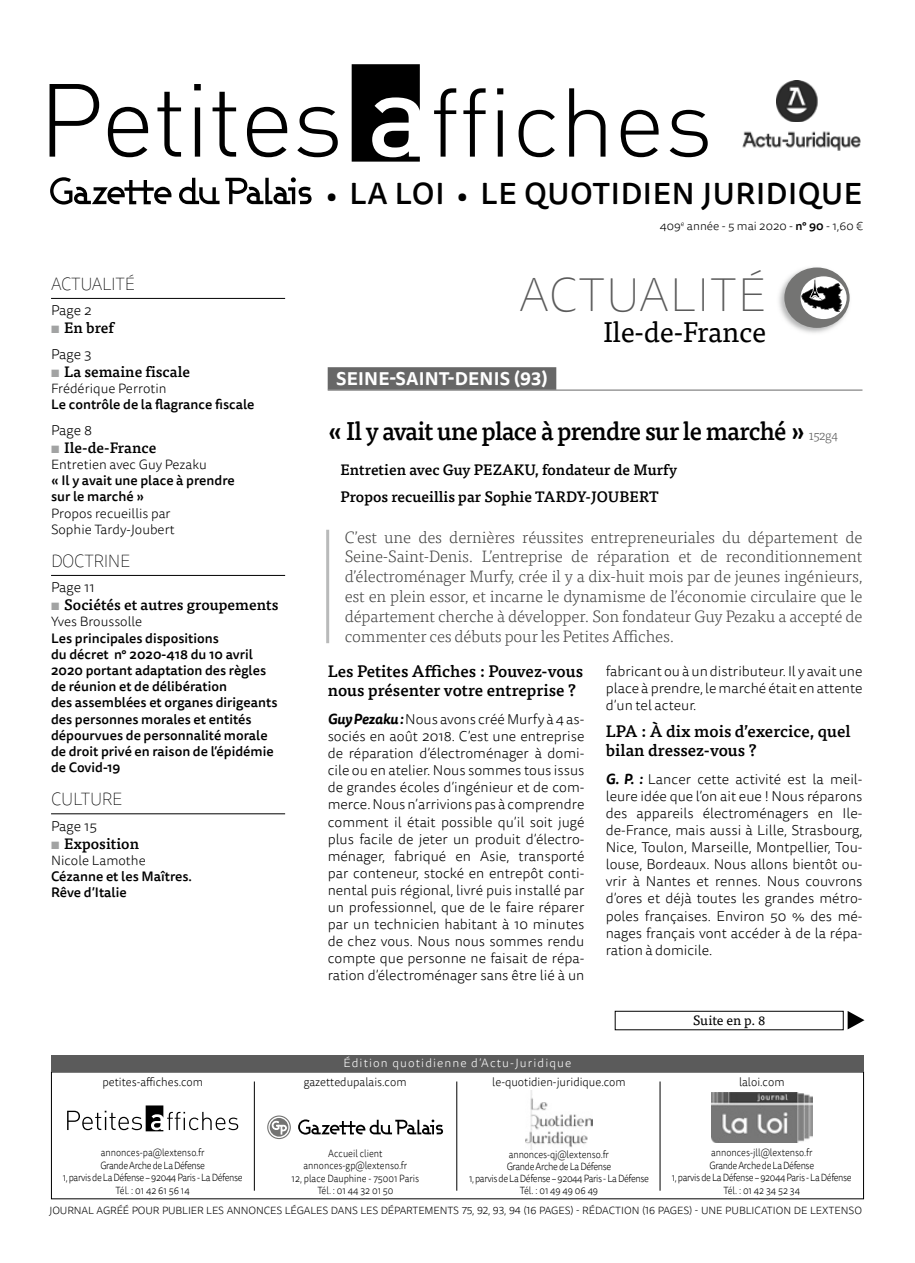
<style>
.page{position:relative;width:915px;height:1263px;background:#fff}
.page>*{position:absolute;margin:0;border:0;box-sizing:border-box;transform-origin:0 0}
.t1{font:100 48px "Tisa Sans OT";letter-spacing:.01em;color:#5b5b5b}
.t2{font:500 30px "Tisa Sans OT";letter-spacing:.02em;color:#000}
.t3{font:28.5px "Tisa OT";letter-spacing:-.01em;color:#000}
.t4{font:500 25.5px "Tisa OT";letter-spacing:-.03em;color:#000;scale:.95 1}
.t5{font:100 18px "Tisa Sans OT";letter-spacing:-.02em;color:#000;scale:.95 1}
.t6{font:700 18px "Tisa Sans OT";letter-spacing:.01em;color:#fff}
.t7{font:300 16.5px/19.8px "Tisa OT";letter-spacing:-.01em;color:#444443;text-align:justify}
.t8{font:500 16.5px/18.8px "Tisa OT";color:#000}
.t9{font:500 15px/26.5px "Tisa OT";color:#000}
.t10{font:300 14.25px/17.1px "Tisa Sans OT";color:#000;text-align:justify}
.t11{font:500 13.5px/16.2px "Tisa Sans OT";color:#000}
.t12{font:300 13.5px/16.2px "Tisa Sans OT";color:#000}
.t13{font:13.5px "Tisa OT";color:#000}
.t14{font:300 12px "Tisa Sans OT";color:#000;scale:.95 1}
.t15{font:300 12px "Tisa Sans OT";letter-spacing:.09em;color:#fff}
.t16{font:300 12px "Tisa Sans OT";color:#000}
.t17{font:300 10.5px/12.6px "Tisa Sans OT";letter-spacing:-.04em;color:#000;text-align:center;scale:.88 1}
.t18{font:300 10.5px "Tisa Sans OT";letter-spacing:-.01em;color:#000}
.t19{font:300 10.5px/12.6px "Tisa Sans OT";letter-spacing:-.01em;color:#000;text-align:center;scale:.88 1}
.s1{font-weight:700;color:#a2a3a3}
.s2{font-size:27px}
.s3{font-weight:500}
.s4{font-weight:300;font-size:13.5px;color:#5b5b5b}
.s5{font-weight:700;font-style:italic}
</style>
<div class="page">
<img style="left:525px;top:1090px;width:67px;height:60px">
<svg style="left:67px;top:1105px;width:171px;height:26px"></svg>
<img style="left:711px;top:1092px;width:101px;height:50px">
<hr style="left:659px;top:1081px;width:1px;height:110px;background:#000">
<hr style="left:456px;top:1081px;width:1px;height:110px;background:#000">
<hr style="left:254px;top:1081px;width:1px;height:110px;background:#000">
<svg style="left:269px;top:1118px;width:19px;height:18px"></svg>
<svg style="left:298px;top:1119px;width:145px;height:15px"></svg>
<svg style="left:271px;top:1121px;width:16px;height:13px"></svg>
<div style="left:267px;top:1115px;width:24px;height:24px;border:1px solid #747473;border-radius:50%"></div>
<div style="left:51px;top:1055px;width:812px;height:16px;background:#5b5b5b"></div>
<svg style="left:50px;top:84px;width:49px;height:73px"></svg>
<svg style="left:108px;top:107px;width:40px;height:50px"></svg>
<svg style="left:157px;top:92px;width:24px;height:65px"></svg>
<svg style="left:194px;top:84px;width:7px;height:73px"></svg>
<svg style="left:212px;top:92px;width:24px;height:65px"></svg>
<svg style="left:247px;top:107px;width:40px;height:50px"></svg>
<svg style="left:297px;top:107px;width:40px;height:50px"></svg>
<svg style="left:351px;top:64px;width:68px;height:98px"></svg>
<svg style="left:434px;top:88px;width:22px;height:69px"></svg>
<svg style="left:463px;top:88px;width:22px;height:69px"></svg>
<svg style="left:497px;top:88px;width:6px;height:69px"></svg>
<svg style="left:518px;top:110px;width:36px;height:47px"></svg>
<svg style="left:569px;top:88px;width:36px;height:69px"></svg>
<svg style="left:620px;top:110px;width:38px;height:47px"></svg>
<svg style="left:669px;top:110px;width:38px;height:47px"></svg>
<svg style="left:50px;top:177px;width:121px;height:28px"></svg>
<svg style="left:179px;top:178px;width:40px;height:26px"></svg>
<svg style="left:225px;top:177px;width:86px;height:27px"></svg>
<img style="left:776px;top:80px;width:42px;height:42px">
<img style="left:742px;top:131px;width:118px;height:20px">
<div style="left:614px;top:1011px;width:229px;height:19px;border:1px solid #000"></div>
<svg style="left:847px;top:1011px;width:17px;height:18px"></svg>
<hr style="left:51px;top:298px;width:234px;height:1px;background:#000">
<hr style="left:51px;top:575px;width:234px;height:1px;background:#000">
<hr style="left:51px;top:813px;width:234px;height:1px;background:#000">
<img style="left:779px;top:268px;width:71px;height:65px">
<div style="left:784px;top:267px;width:65px;height:61px;background:#747473;border-radius:50%"></div>
<div style="left:800px;top:276px;width:46px;height:43px;background:#fff;border-radius:50%"></div>
<svg style="left:801px;top:278px;width:41px;height:34px"></svg>
<hr style="left:326px;top:530px;width:3px;height:113px;background:#b9baba">
<div style="left:327px;top:367px;width:229px;height:23px;background:#676767"></div>
<hr style="left:327px;top:390px;width:535px;height:1px;background:#676767">
<p class="t5" style="left:51px;top:273px;width:63px">ACTUALITÉ</p>
<p class="t10" style="left:51px;top:303px;width:42px">Page 2</p>
<p class="t9" style="left:51px;top:315px;width:64px"><span class="s1">▪</span> En bref</p>
<p class="t10" style="left:51px;top:346px;width:42px">Page 3</p>
<p class="t9" style="left:51px;top:358px;width:140px"><span class="s1">▪</span> La semaine fiscale</p>
<p class="t12" style="left:51px;top:381px;width:117px">Frédérique Perrotin</p>
<p class="t11" style="left:51px;top:397px;width:205px">Le contrôle de la flagrance fiscale</p>
<p class="t10" style="left:51px;top:422px;width:42px">Page 8</p>
<p class="t9" style="left:51px;top:434px;width:107px"><span class="s1">▪</span> Ile-de-France</p>
<p class="t12" style="left:51px;top:457px;width:157px">Entretien avec Guy Pezaku</p>
<p class="t11" style="left:51px;top:473px;width:185px">« Il y avait une place à prendre sur le marché »</p>
<p class="t12" style="left:51px;top:506px;width:125px">Propos recueillis par<br>Sophie Tardy-Joubert</p>
<p class="t5" style="left:51px;top:550px;width:85px">DOCTRI NE</p>
<p class="t10" style="left:51px;top:579px;width:45px">Page 11</p>
<p class="t9" style="left:51px;top:592px;width:229px"><span class="s1">▪</span> Sociétés et autres groupements</p>
<p class="t12" style="left:51px;top:614px;width:93px">Yves Broussolle</p>
<p class="t11" style="left:51px;top:630px;width:228px">Les principales dispositions<br>du décret n° 2020-418 du 10 avril<br>2020 portant adaptation des règles de réunion et de délibération<br>des assemblées et organes dirigeants des personnes morales et entités dépourvues de personnalité morale de droit privé en raison de l’épidémie de Covid-19</p>
<p class="t5" style="left:51px;top:788px;width:12px">CULTU</p>
<p class="t5" style="left:102px;top:788px;width:23px">RE</p>
<p class="t10" style="left:51px;top:818px;width:47px">Page 15</p>
<p class="t9" style="left:51px;top:830px;width:89px"><span class="s1">▪</span> Exposition</p>
<p class="t12" style="left:51px;top:853px;width:96px">Nicole Lamothe</p>
<p class="t11" style="left:51px;top:869px;width:142px">Cézanne et les Maîtres.<br>Rêve d’Italie</p>
<p class="t14" style="left:102px;top:1075px;width:107px">petites-affiches.com</p>
<h2 class="t2" style="left:326px;top:175px;width:537px"><span class="s2">•</span> LA LOI <span class="s2">•</span> LE QUOTIDIEN JURIDIQUE</h2>
<p class="t16" style="left:659px;top:219px;width:204px">409<sup>e</sup> année - 5 mai 2020 - <span class="s3">n° 90</span> - 1,60 €</p>
<h1 class="t1" style="left:519px;top:267px;width:248px">ACTUALITÉ</h1>
<h3 class="t3" style="left:603px;top:315px;width:164px">Ile-de-France</h3>
<p class="t6" style="left:336px;top:368px;width:213px">SEINE-SAINT-DENIS (93)</p>
<h3 class="t4" style="left:327px;top:415px;width:538px">« Il y avait une place à prendre sur le marché » <span class="s4">152g4</span></h3>
<p class="t9" style="left:340px;top:457px;width:338px">Entretien avec Guy PEZAKU, fondateur de Murfy<br>Propos recueillis par Sophie TARDY-JOUBERT</p>
<p class="t7" style="left:344px;top:527px;width:519px">C’est une des dernières réussites entrepreneuriales du département de Seine-Saint-Denis. L’entreprise de réparation et de reconditionnement d’électroménager Murfy, crée il y a dix-huit mois par de jeunes ingénieurs, est en plein essor, et incarne le dynamisme de l’économie circulaire que le département cherche à développer. Son fondateur Guy Pezaku a accepté de commenter ces débuts pour les Petites Affiches.</p>
<p class="t8" style="left:327px;top:663px;width:257px">Les Petites Affiches : Pouvez-vous nous présenter votre entreprise ?</p>
<p class="t10" style="left:327px;top:711px;width:258px"><span class="s5">Guy Pezaku :</span> Nous avons créé Murfy à 4 as&shy;sociés en août 2018. C’est une entreprise de réparation d’électroménager à domi&shy;cile ou en atelier. Nous sommes tous issus de grandes écoles d’ingénieur et de com&shy;merce. Nous n’arrivions pas à comprendre comment il était possible qu’il soit jugé plus facile de jeter un produit d’électro&shy;ménager, fabriqué en Asie, transporté par conteneur, stocké en entrepôt conti&shy;nental puis régional, livré puis installé par un professionnel, que de le faire réparer par un technicien habitant à 10 minutes de chez vous. Nous nous sommes rendu compte que personne ne faisait de répa&shy;ration d’électroménager sans être lié à un</p>
<p class="t10" style="left:605px;top:663px;width:258px">fabricant ou à un distributeur. Il y avait une place à prendre, le marché était en attente d’un tel acteur.</p>
<p class="t8" style="left:605px;top:722px;width:246px">LPA : À dix mois d’exercice, quel bilan dressez-vous ?</p>
<p class="t10" style="left:605px;top:771px;width:258px"><span class="s5">G. P. :</span> Lancer cette activité est la meil&shy;leure idée que l’on ait eue ! Nous réparons des appareils électroménagers en Ile&shy;de-France, mais aussi à Lille, Strasbourg, Nice, Toulon, Marseille, Montpellier, Tou&shy;louse, Bordeaux. Nous allons bientôt ou&shy;vrir à Nantes et rennes. Nous couvrons d’ores et déjà toutes les grandes métro&shy;poles françaises. Environ 50 % des mé&shy;nages français vont accéder à de la répa&shy;ration à domicile.</p>
<p class="t15" style="left:343px;top:1055px;width:229px">Édition quotidienne d’Actu-Juridique</p>
<p class="t13" style="left:693px;top:1013px;width:74px">Suite en p. 8</p>
<p class="t14" style="left:303px;top:1075px;width:110px">gazettedupalais.com</p>
<p class="t14" style="left:492px;top:1075px;width:142px">le-quotidien-juridique.com</p>
<p class="t14" style="left:738px;top:1075px;width:49px">laloi.com</p>
<p class="t17" style="left:63px;top:1147px;width:206px">annonces-pa@lextenso.fr<br>Grande Arche de La Défense<br>1, parvis de La Défense – 92044 Paris - La Défense<br>Tél. : 01 42 61 56 14</p>
<p class="t17" style="left:469px;top:1149px;width:206px;line-height:12px">annonces-qj@lextenso.fr<br>Grande Arche de La Défense<br>1, parvis de La Défense – 92044 Paris - La Défense<br>Tél. : 01 49 49 06 49</p>
<p class="t17" style="left:671px;top:1147px;width:206px">annonces-jll@lextenso.fr<br>Grande Arche de La Défense<br>1, parvis de La Défense – 92044 Paris - La Défense<br>Tél. : 01 42 34 52 34</p>
<p class="t19" style="left:291px;top:1147px;width:146px">Accueil client annonces-gp@lextenso.fr<br>12, place Dauphine - 75001 Paris<br>Tél. : 01 44 32 01 50</p>
<p class="t18" style="left:49px;top:1204px;width:814px">JOURNAL AGRÉÉ POUR PUBLIER LES ANNONCES LÉGALES DANS LES DÉPARTEMENTS 75, 92, 93, 94 (16 PAGES) - RÉDACTION (16 PAGES) - UNE PUBLICATION DE LEXTENSO</p>
</div>
